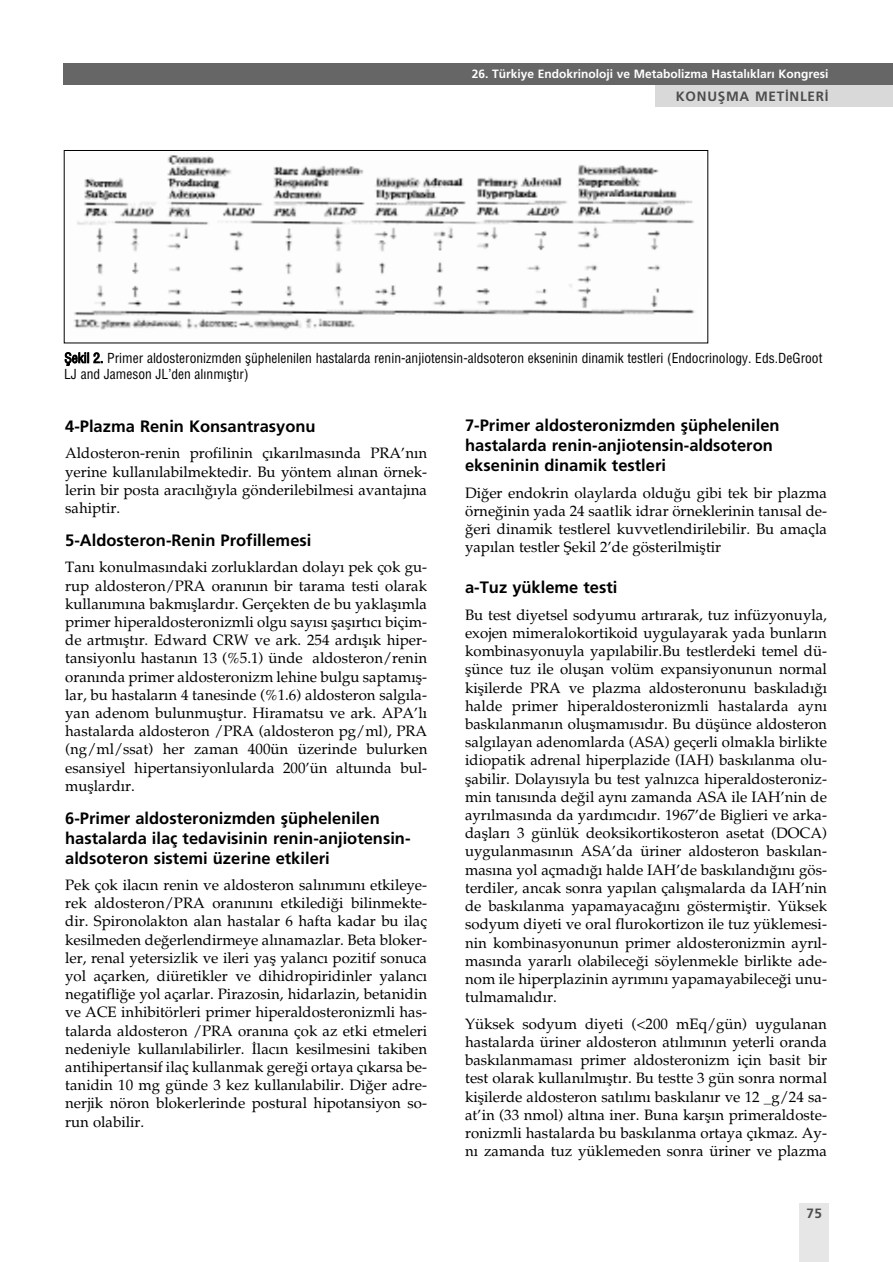
<style>
.page{position:relative;width:893px;height:1262px;background:#fff}
.page>*{position:absolute;margin:0;border:0;box-sizing:border-box;transform-origin:0 0}
.t1{font:700 16.5px/20px "Frutiger";color:#000}
.t2{font:15px/18.1px "Palatino TR";color:#000;text-align:justify}
.t3{font:13.5px/16.2px "Helvetica Cond";color:#000}
.t4{font:700 13.5px "Frutiger";letter-spacing:.055em;color:#4d4d4d}
.t5{font:700 12px "Frutiger";color:#fff}
</style>
<div class="page">
<div style="left:655px;top:85px;width:237px;height:21px;background:#d9d9d9"></div>
<div style="left:798px;top:1203px;width:30px;height:59px;background:#e6e6e6"></div>
<div style="left:63px;top:64px;width:829px;height:21px;background:#666"></div>
<img style="left:74px;top:155px;width:621px;height:175px">
<div style="left:64px;top:150px;width:644px;height:193px;border:1px solid #000"></div>
<p class="t5" style="left:471px;top:69px;width:358px">26. Türkiye Endokrinoloji ve Metabolizma Hastal›klar› Kongresi</p>
<p class="t4" style="left:675px;top:91px;width:154px">KONUfiMA MET‹NLER‹</p>
<p class="t3" style="left:64px;top:351px;width:759px">fiekil 2. Primer aldosteronizmden flüphelenilen hastalarda renin-anjiotensin-aldsoteron ekseninin dinamik testleri (Endocrinology. Eds.DeGroot<br>LJ and Jameson JL’den al›nm›flt›r)</p>
<p class="t1" style="left:65px;top:417px;width:252px">4-Plazma Renin Konsantrasyonu</p>
<p class="t2" style="left:65px;top:446px;width:363px">Aldosteron-renin profilinin ç›kar›lmas›nda PRA’n›n yerine kullan›labilmektedir. Bu yöntem al›nan örnek&shy;lerin bir posta arac›l›¤›yla gönderilebilmesi avantaj›na sahiptir.</p>
<p class="t1" style="left:65px;top:531px;width:248px">5-Aldosteron-Renin Profillemesi</p>
<p class="t2" style="left:65px;top:560px;width:363px">Tan› konulmas›ndaki zorluklardan dolay› pek çok gu&shy;rup aldosteron/PRA oran›n›n bir tarama testi olarak kullan›m›na bakm›fllard›r. Gerçekten de bu yaklafl›mla primer hiperaldosteronizmli olgu say›s› flafl›rt›c› biçim&shy;de artm›flt›r. Edward CRW ve ark. 254 ard›fl›k hiper&shy;tansiyonlu hastan›n 13 (%5.1) ünde aldosteron/renin oran›nda primer aldosteronizm lehine bulgu saptam›fl&shy;lar, bu hastalar›n 4 tanesinde (%1.6) aldosteron salg›la&shy;yan adenom bulunmufltur. Hiramatsu ve ark. APA’l› hastalarda aldosteron /PRA (aldosteron pg/ml), PRA (ng/ml/ssat) her zaman 400ün üzerinde bulurken esansiyel hipertansiyonlularda 200’ün altu›nda bul&shy;mufllard›r.</p>
<p class="t1" style="left:65px;top:809px;width:347px">6-Primer aldosteronizmden flüphelenilen hastalarda ilaç tedavisinin renin-anjiotensin&shy;aldsoteron sistemi üzerine etkileri</p>
<p class="t2" style="left:65px;top:877px;width:363px">Pek çok ilac›n renin ve aldosteron sal›n›m›n› etkileye&shy;rek aldosteron/PRA oran›n›n› etkiledi¤i bilinmekte&shy;dir. Spironolakton alan hastalar 6 hafta kadar bu ilaç kesilmeden de¤erlendirmeye al›namazlar. Beta bloker&shy;ler, renal yetersizlik ve ileri yafl yalanc› pozitif sonuca yol açarken, diüretikler ve dihidropiridinler yalanc› negatifli¤e yol açarlar. Pirazosin, hidarlazin, betanidin ve ACE inhibitörleri primer hiperaldosteronizmli has&shy;talarda aldosteron /PRA oran›na çok az etki etmeleri nedeniyle kullan›labilirler. ‹lac›n kesilmesini takiben antihipertansif ilaç kullanmak gere¤i ortaya ç›karsa be&shy;tanidin 10 mg günde 3 kez kullan›labilir. Di¤er adre&shy;nerjik nöron blokerlerinde postural hipotansiyon so&shy;run olabilir.</p>
<p class="t1" style="left:465px;top:417px;width:316px">7-Primer aldosteronizmden flüphelenilen hastalarda renin-anjiotensin-aldsoteron ekseninin dinamik testleri</p>
<p class="t2" style="left:465px;top:485px;width:363px">Di¤er endokrin olaylarda oldu¤u gibi tek bir plazma örne¤inin yada 24 saatlik idrar örneklerinin tan›sal de-¤eri dinamik testlerel kuvvetlendirilebilir. Bu amaçla yap›lan testler fiekil 2’de gösterilmifltir</p>
<p class="t1" style="left:465px;top:579px;width:154px">a-Tuz yükleme testi</p>
<p class="t2" style="left:465px;top:607px;width:363px">Bu test diyetsel sodyumu art›rarak, tuz infüzyonuyla, exojen mimeralokortikoid uygulayarak yada bunlar›n kombinasyonuyla yap›labilir.Bu testlerdeki temel dü&shy;flünce tuz ile oluflan volüm expansiyonunun normal kiflilerde PRA ve plazma aldosteronunu bask›lad›¤› halde primer hiperaldosteronizmli hastalarda ayn› bask›lanman›n oluflmam›s›d›r. Bu düflünce aldosteron salg›layan adenomlarda (ASA) geçerli olmakla birlikte idiopatik adrenal hiperplazide (IAH) bask›lanma olu&shy;flabilir. Dolay›s›yla bu test yaln›zca hiperaldosteroniz&shy;min tan›s›nda de¤il ayn› zamanda ASA ile IAH’nin de ayr›lmas›nda da yard›mc›d›r. 1967’de Biglieri ve arka&shy;dafllar› 3 günlük deoksikortikosteron asetat (DOCA) uygulanmas›n›n ASA’da üriner aldosteron bask›lan&shy;mas›na yol açmad›¤› halde IAH’de bask›land›¤›n› gös&shy;terdiler, ancak sonra yap›lan çal›flmalarda da IAH’nin de bask›lanma yapamayaca¤›n› göstermifltir. Yüksek sodyum diyeti ve oral flurokortizon ile tuz yüklemesi&shy;nin kombinasyonunun primer aldosteronizmin ayr›l&shy;mas›nda yararl› olabilece¤i söylenmekle birlikte ade&shy;nom ile hiperplazinin ayr›m›n› yapamayabilece¤i unu&shy;tulmamal›d›r.</p>
<p class="t2" style="left:465px;top:1016px;width:363px">Yüksek sodyum diyeti (&lt;200 mEq/gün) uygulanan hastalarda üriner aldosteron at›l›m›n›n yeterli oranda bask›lanmamas› primer aldosteronizm için basit bir test olarak kullan›lm›flt›r. Bu testte 3 gün sonra normal kiflilerde aldosteron sat›l›m› bask›lan›r ve 12 _g/24 sa&shy;at’in (33 nmol) alt›na iner. Buna karfl›n primeraldoste&shy;ronizmli hastalarda bu bask›lanma ortaya ç›kmaz. Ay&shy;n› zamanda tuz yüklemeden sonra üriner ve plazma</p>
<p class="t4" style="left:806px;top:1208px;width:17px">75</p>
</div>
